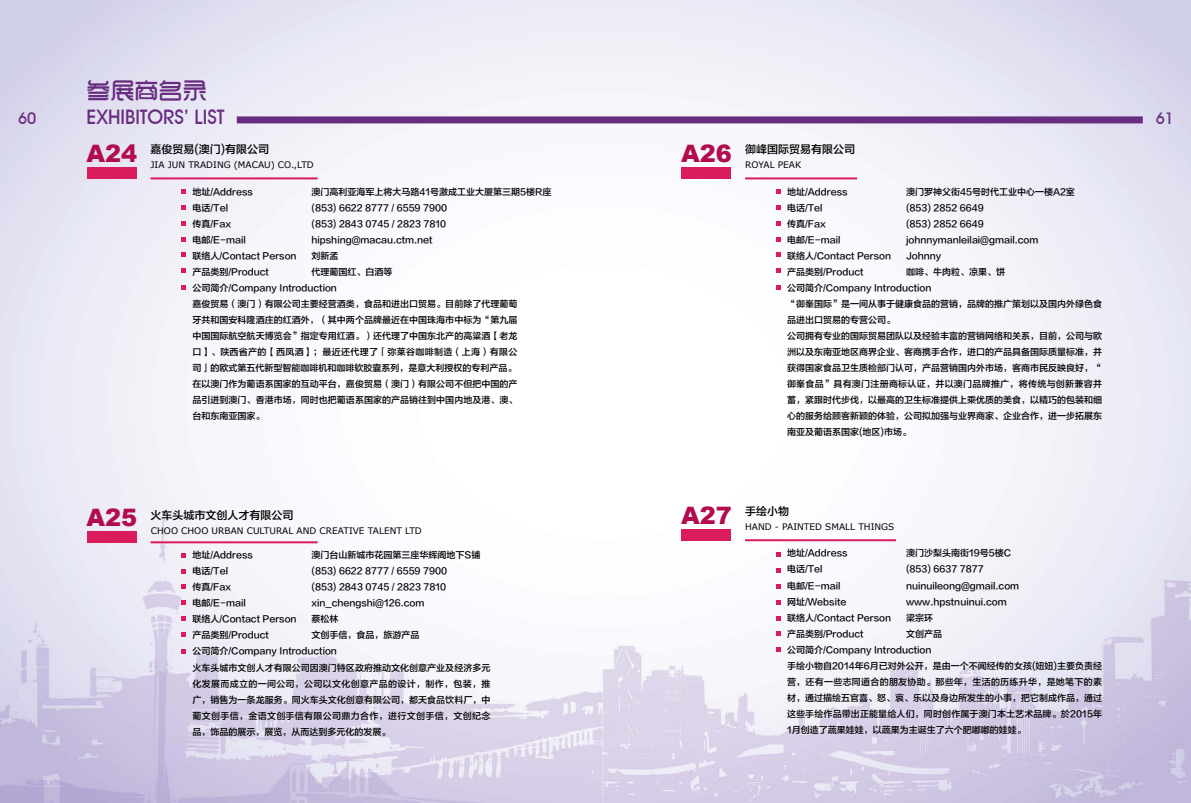
<style>
.page{position:relative;width:1191px;height:803px;background:#fff}
.page>*{position:absolute;margin:0;border:0;box-sizing:border-box;transform-origin:0 0}
.t1{font:900 24px "Arial";color:#b20c4e}
.t2{font:24px "Shi Shang Zhong Hei";color:#682d80}
.t3{font:500 20px "Avant Garde IT Cby BT";color:#682d80}
.t4{font:500 16px "Avant Garde IT Cby BT";color:#682d80}
.t5{font:11px "FZLTZHK GBK1 0";color:#000}
.t6{font:9px/16px "FZLTZHK GBK1 0";color:#000}
.t7{font:9px "Verdana";color:#000}
</style>
<div class="page">
<img style="left:0;top:0;width:1191px;height:802px">
<div style="left:87px;top:167px;width:49px;height:12px;background:#da1b5c"></div>
<div style="left:87px;top:531px;width:49px;height:11px;background:#da1b5c"></div>
<hr style="left:150px;top:177px;width:167px;height:2px;background:#da1b5c">
<hr style="left:150px;top:541px;width:167px;height:2px;background:#da1b5c">
<svg style="left:181px;top:189px;width:5px;height:5px"></svg>
<svg style="left:181px;top:205px;width:5px;height:4px"></svg>
<svg style="left:181px;top:221px;width:5px;height:4px"></svg>
<svg style="left:181px;top:237px;width:5px;height:4px"></svg>
<svg style="left:181px;top:252px;width:5px;height:5px"></svg>
<svg style="left:181px;top:268px;width:5px;height:5px"></svg>
<svg style="left:181px;top:553px;width:5px;height:4px"></svg>
<svg style="left:181px;top:568px;width:5px;height:5px"></svg>
<svg style="left:181px;top:584px;width:5px;height:5px"></svg>
<svg style="left:181px;top:600px;width:5px;height:5px"></svg>
<svg style="left:181px;top:616px;width:5px;height:5px"></svg>
<svg style="left:181px;top:632px;width:5px;height:4px"></svg>
<svg style="left:181px;top:285px;width:5px;height:5px"></svg>
<svg style="left:181px;top:649px;width:5px;height:4px"></svg>
<div style="left:237px;top:116px;width:905px;height:7px;background:#682d80"></div>
<div style="left:681px;top:529px;width:50px;height:11px;background:#da1b5c"></div>
<div style="left:681px;top:167px;width:50px;height:12px;background:#da1b5c"></div>
<hr style="left:745px;top:539px;width:151px;height:2px;background:#da1b5c">
<hr style="left:745px;top:177px;width:112px;height:2px;background:#da1b5c">
<svg style="left:776px;top:552px;width:4px;height:5px"></svg>
<svg style="left:776px;top:568px;width:4px;height:4px"></svg>
<svg style="left:776px;top:584px;width:4px;height:4px"></svg>
<svg style="left:776px;top:599px;width:4px;height:5px"></svg>
<svg style="left:776px;top:615px;width:4px;height:5px"></svg>
<svg style="left:776px;top:631px;width:4px;height:5px"></svg>
<svg style="left:776px;top:189px;width:4px;height:5px"></svg>
<svg style="left:776px;top:205px;width:4px;height:5px"></svg>
<svg style="left:776px;top:221px;width:4px;height:4px"></svg>
<svg style="left:776px;top:237px;width:4px;height:4px"></svg>
<svg style="left:776px;top:252px;width:4px;height:5px"></svg>
<svg style="left:776px;top:268px;width:4px;height:5px"></svg>
<svg style="left:776px;top:285px;width:4px;height:5px"></svg>
<svg style="left:776px;top:646px;width:4px;height:5px"></svg>
<h1 class="t2" style="left:86px;top:74px;width:121px">参展商名录</h1>
<h2 class="t3" style="left:86px;top:105px;width:140px">EXHIBITORS’ LIST</h2>
<h3 class="t4" style="left:18px;top:109px;width:20px">60</h3>
<h3 class="t4" style="left:1155px;top:109px;width:20px">61</h3>
<h1 class="t1" style="left:86px;top:136px;width:52px">A24</h1>
<p class="t5" style="left:150px;top:143px;width:120px">嘉俊贸易(澳门)有限公司</p>
<p class="t5" style="left:745px;top:143px;width:111px">御峰国际贸易有限公司</p>
<h1 class="t1" style="left:681px;top:136px;width:52px">A26</h1>
<p class="t7" style="left:150px;top:159px;width:165px">JIA JUN TRADING (MACAU) CO.,LTD</p>
<p class="t7" style="left:745px;top:159px;width:58px">ROYAL PEAK</p>
<p class="t6" style="left:311px;top:184px;width:241px">澳门高利亚海军上将大马路41号激成工业大厦第三期5楼R座(853) 6622 8777 / 6559 7900<br>(853) 2843 0745 / 2823 7810 hipshing@macau.ctm.net<br>刘新孟<br>代理葡国红、白酒等</p>
<p class="t6" style="left:192px;top:184px;width:326px">地址/Address<br>电话/Tel<br>传真/Fax<br>电邮/E-mail<br>联络人/Contact Person<br>产品类别/Product<br>公司简介/Company Introduction<br>嘉俊贸易（澳门）有限公司主要经营酒类，食品和进出口贸易。目前除了代理葡萄牙共和国安科隆酒庄的红酒外，（其中两个品牌最近在中国珠海市中标为“第九届中国国际航空航天博览会”指定专用红酒。）还代理了中国东北产的高粱酒【老龙口】、陕西省产的【西凤酒】；最近还代理了「弥莱谷咖啡制造（上海）有限公司」的欧式第五代新型智能咖啡机和咖啡软胶囊系列，是意大利授权的专利产品。在以澳门作为葡语系国家的互动平台，嘉俊贸易（澳门）有限公司不但把中国的产品引进到澳门、香港市场，同时也把葡语系国家的产品销往到中国内地及港、澳、台和东南亚国家。</p>
<h1 class="t1" style="left:86px;top:499px;width:52px">A25</h1>
<p class="t5" style="left:150px;top:509px;width:145px">火车头城市文创人才有限公司</p>
<p class="t7" style="left:151px;top:524px;width:272px">CHOO CHOO URBAN CULTURAL AND CREATIVE TALENT LTD</p>
<p class="t6" style="left:311px;top:547px;width:170px">澳门台山新城市花园第三座华辉阁地下S铺(853) 6622 8777 / 6559 7900<br>(853) 2843 0745 / 2823 7810 xin_chengshi@126.com<br>蔡松林<br>文创手信，食品，旅游产品</p>
<p class="t6" style="left:192px;top:547px;width:299px">地址/Address<br>电话/Tel<br>传真/Fax<br>电邮/E-mail<br>联络人/Contact Person<br>产品类别/Product<br>公司简介/Company Introduction<br>火车头城市文创人才有限公司因澳门特区政府推动文化创意产业及经济多元化发展而成立的一间公司，公司以文化创意产品的设计，制作，包装，推广，销售为一条龙服务。同火车头文化创意有限公司，都天食品饮料厂，中葡文创手信，金语文创手信有限公司鼎力合作，进行文创手信，文创纪念品，饰品的展示，展览，从而达到多元化的发展。</p>
<p class="t6" style="left:906px;top:184px;width:170px">澳门罗神父街45号时代工业中心一楼A2室(853) 2852 6649<br>(853) 2852 6649 johnnymanleilai@gmail.com<br>Johnny<br>咖啡、牛肉粒、凉果、饼</p>
<p class="t6" style="left:787px;top:184px;width:316px">地址/Address<br>电话/Tel<br>传真/Fax<br>电邮/E-mail<br>联络人/Contact Person<br>产品类别/Product<br>公司简介/Company Introduction<br>“御峯国际”是一间从事于健康食品的营销，品牌的推广策划以及国内外绿色食品进出口贸易的专营公司。<br>公司拥有专业的国际贸易团队以及经验丰富的营销网络和关系，目前，公司与欧洲以及东南亚地区商界企业、客商携手合作，进口的产品具备国际质量标准，并获得国家食品卫生质检部门认可，产品营销国内外市场，客商市民反映良好，“御峯食品”具有澳门注册商标认证，并以澳门品牌推广，将传统与创新兼容并蓄，紧跟时代步伐，以最高的卫生标准提供上乘优质的美食，以精巧的包装和细心的服务给顾客新颖的体验，公司拟加强与业界商家、企业合作，进一步拓展东南亚及葡语系国家(地区)市场。</p>
<h1 class="t1" style="left:681px;top:497px;width:52px">A27</h1>
<p class="t5" style="left:745px;top:505px;width:45px">手绘小物</p>
<p class="t7" style="left:745px;top:520px;width:151px">HAND - PAINTED SMALL THINGS</p>
<p class="t6" style="left:906px;top:545px;width:115px">澳门沙梨头南街19号5楼C (853) 6637 7877 nuinuileong@gmail.com www.hpstnuinui.com<br>梁宗环<br>文创产品</p>
<p class="t6" style="left:787px;top:545px;width:317px">地址/Address<br>电话/Tel<br>电邮/E-mail<br>网址/Website<br>联络人/Contact Person<br>产品类别/Product<br>公司简介/Company Introduction<br>手绘小物自2014年6月已对外公开，是由一个不闻经传的女孩(妞妞)主要负责经营，还有一些志同道合的朋友协助。那些年，生活的历练升华，是她笔下的素材，通过描绘五官喜、怒、哀、乐以及身边所发生的小事，把它制成作品，通过这些手绘作品带出正能量给人们，同时创作属于澳门本土艺术品牌。於2015年<br>1月创造了蔬果娃娃，以蔬果为主诞生了六个肥嘟嘟的娃娃。</p>
</div>
